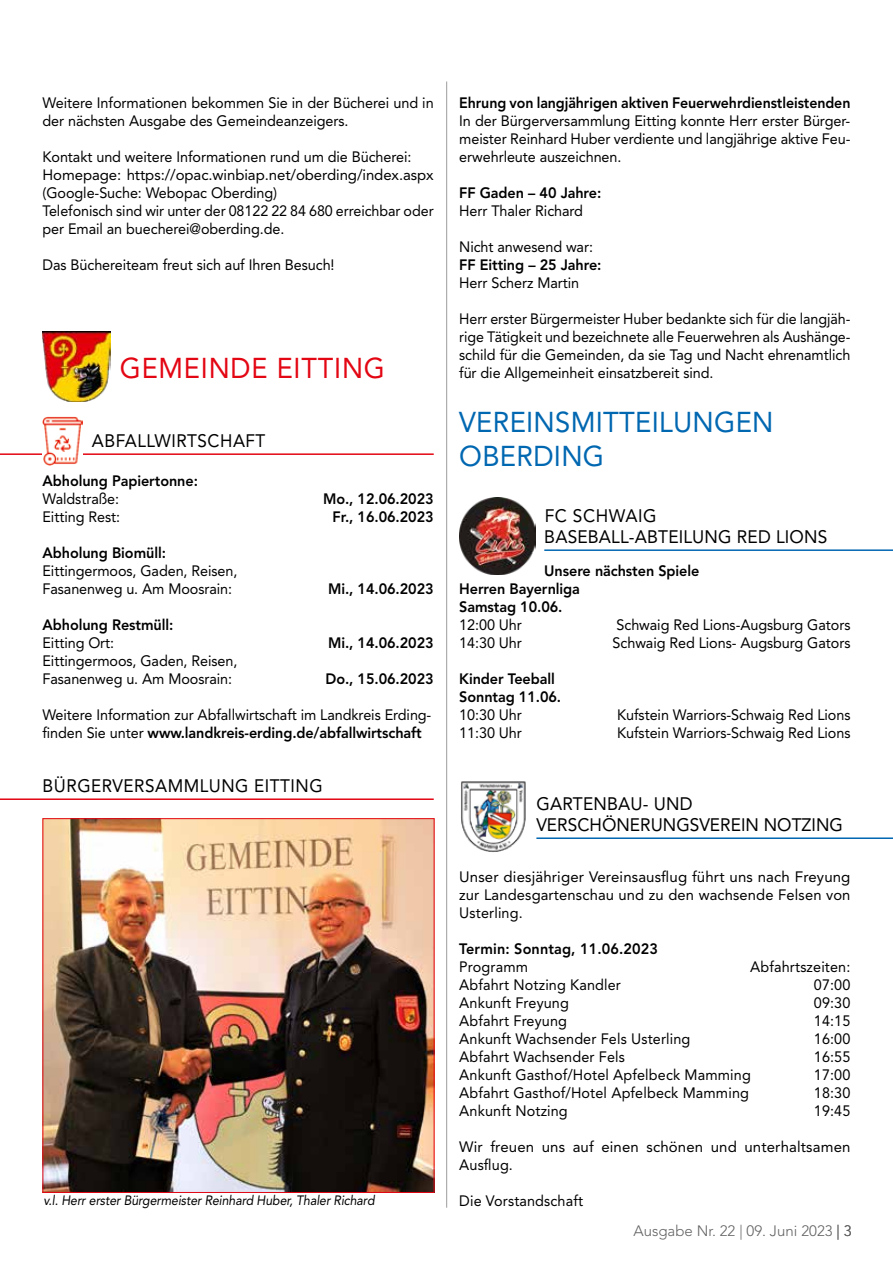
<style>
.page{position:relative;width:893px;height:1263px;background:#fff}
.page>*{position:absolute;margin:0;border:0;box-sizing:border-box;transform-origin:0 0}
.t1{font:28.5px/34.2px "Avenir LT Std";letter-spacing:.01em;color:#0067b1;scale:.96 1}
.t2{font:28.5px "Avenir LT Std";letter-spacing:.03em;color:#e30613;scale:.95 1}
.t3{font:18px/21px "Avenir LT Std";letter-spacing:.01em;color:#000;scale:.96 1}
.t4{font:18px "Avenir LT Std";letter-spacing:.03em;color:#000;scale:.95 1}
.t5{font:15px/18px "Avenir LT Std";letter-spacing:-.005em;color:#000;scale:.96 1}
.t6{font:800 15px/18px "Avenir LT Std";letter-spacing:-.005em;color:#000;scale:.96 1}
.t7{font:15px/18px "Avenir LT Std";letter-spacing:-.005em;color:#000;text-align:justify;scale:.95 1}
.t8{font:15px/18px "Avenir LT Std";letter-spacing:-.005em;color:#000;text-align:justify}
.t9{font:800 15px "Avenir LT Std";letter-spacing:-.005em;color:#000;scale:.94 1}
.t10{font:300 15px "Avenir LT Std";color:#646363}
.t11{font:italic 13.5px "Avenir LT Std";letter-spacing:-.01em;color:#000;scale:.92 1}
.s1{font-weight:800}
</style>
<div class="page">
<hr style="left:446px;top:81px;width:1px;height:1127px;background:#9d9d9c">
<hr style="left:0;top:453px;width:434px;height:2px;background:#e30613">
<hr style="left:0;top:798px;width:434px;height:2px;background:#e30613">
<img style="left:43px;top:331px;width:67px;height:70px">
<img style="left:43px;top:416px;width:40px;height:49px">
<img style="left:45px;top:820px;width:387px;height:371px">
<div style="left:43px;top:818px;width:391px;height:375px;border:1px solid #e30613"></div>
<hr style="left:544px;top:549px;width:349px;height:2px;background:#0067b1">
<hr style="left:536px;top:837px;width:357px;height:2px;background:#0067b1">
<img style="left:459px;top:498px;width:77px;height:76px">
<img style="left:461px;top:781px;width:65px;height:71px">
<p class="t5" style="left:43px;top:94px;width:409px">Weitere Informationen bekommen Sie in der Bücherei und in der nächsten Ausgabe des Gemeindeanzeigers.</p>
<p class="t5" style="left:43px;top:148px;width:409px">Kontakt und weitere Informationen rund um die Bücherei:<br>Homepage: https://opac.winbiap.net/oberding/index.aspx (Google-Suche: Webopac Oberding)<br>Telefonisch sind wir unter der 08122 22 84 680 erreichbar oder per Email an buecherei@oberding.de.</p>
<p class="t5" style="left:43px;top:256px;width:306px">Das Büchereiteam freut sich auf Ihren Besuch!</p>
<h1 class="t2" style="left:120px;top:352px;width:281px">GEMEINDE EITTING</h1>
<p class="t4" style="left:92px;top:430px;width:184px">ABFALLWIRTSCHAFT</p>
<p class="t6" style="left:43px;top:472px;width:163px">Abholung Papiertonne:</p>
<p class="t5" style="left:43px;top:490px;width:81px">Waldstraße:</p>
<p class="t6" style="left:323px;top:490px;width:117px">Mo., 12.06.2023</p>
<p class="t5" style="left:43px;top:508px;width:82px">Eitting Rest:</p>
<p class="t6" style="left:333px;top:508px;width:107px">Fr., 16.06.2023</p>
<p class="t6" style="left:43px;top:544px;width:130px">Abholung Biomüll:</p>
<p class="t5" style="left:43px;top:562px;width:205px">Eittingermoos, Gaden, Reisen,<br>Fasanenweg u. Am Moosrain:</p>
<p class="t6" style="left:328px;top:580px;width:112px">Mi., 14.06.2023</p>
<p class="t6" style="left:43px;top:616px;width:138px">Abholung Restmüll:</p>
<p class="t5" style="left:43px;top:634px;width:76px">Eitting Ort:</p>
<p class="t6" style="left:328px;top:634px;width:112px">Mi., 14.06.2023</p>
<p class="t5" style="left:43px;top:652px;width:205px">Eittingermoos, Gaden, Reisen,<br>Fasanenweg u. Am Moosrain:</p>
<p class="t6" style="left:325px;top:670px;width:114px">Do., 15.06.2023</p>
<p class="t5" style="left:43px;top:706px;width:407px">Weitere Information zur Abfallwirtschaft im Landkreis Erding&shy;finden Sie unter <span class="s1">www.landkreis-erding.de/abfallwirtschaft</span></p>
<p class="t4" style="left:43px;top:775px;width:296px">BÜRGERVERSAMMLUNG EITTING</p>
<p class="t9" style="left:459px;top:94px;width:418px">Ehrung von langjährigen aktiven Feuerwehrdienstleistenden</p>
<p class="t5" style="left:459px;top:112px;width:409px;text-align:justify">In der Bürgerversammlung Eitting konnte Herr erster Bürger&shy;meister Reinhard Huber verdiente und langjährige aktive Feu&shy;erwehrleute auszeichnen.</p>
<p class="t6" style="left:459px;top:184px;width:150px">FF Gaden – 40 Jahre:</p>
<p class="t5" style="left:459px;top:202px;width:131px">Herr Thaler Richard</p>
<p class="t5" style="left:459px;top:238px;width:141px">Nicht anwesend war:</p>
<p class="t6" style="left:459px;top:256px;width:150px">FF Eitting – 25 Jahre:</p>
<p class="t5" style="left:459px;top:274px;width:126px">Herr Scherz Martin</p>
<p class="t7" style="left:459px;top:310px;width:413px">Herr erster Bürgermeister Huber bedankte sich für die langjäh&shy;rige Tätigkeit und bezeichnete alle Feuerwehren als Aushänge&shy;schild für die Gemeinden, da sie Tag und Nacht ehrenamtlich für die Allgemeinheit einsatzbereit sind.</p>
<h1 class="t1" style="left:459px;top:405px;width:329px">VEREINSMITTEILUNGEN<br>OBERDING</h1>
<p class="t3" style="left:544px;top:505px;width:296px">FC SCHWAIG<br>BASEBALL-ABTEILUNG RED LIONS</p>
<p class="t6" style="left:459px;top:562px;width:252px;text-indent:85px">Unsere nächsten Spiele<br>Herren Bayernliga<br>Samstag 10.06.</p>
<p class="t5" style="left:459px;top:616px;width:67px">12:00 Uhr</p>
<p class="t5" style="left:616px;top:616px;width:245px">Schwaig Red Lions-Augsburg Gators</p>
<p class="t5" style="left:459px;top:634px;width:67px">14:30 Uhr</p>
<p class="t5" style="left:613px;top:634px;width:249px">Schwaig Red Lions- Augsburg Gators</p>
<p class="t6" style="left:459px;top:670px;width:108px">Kinder Teeball<br>Sonntag 11.06.</p>
<p class="t5" style="left:459px;top:706px;width:67px">10:30 Uhr</p>
<p class="t5" style="left:617px;top:706px;width:244px">Kufstein Warriors-Schwaig Red Lions</p>
<p class="t5" style="left:459px;top:724px;width:67px">11:30 Uhr</p>
<p class="t5" style="left:617px;top:724px;width:244px">Kufstein Warriors-Schwaig Red Lions</p>
<p class="t3" style="left:536px;top:793px;width:321px">GARTENBAU- UND<br>VERSCHÖNERUNGSVEREIN NOTZING</p>
<p class="t8" style="left:459px;top:868px;width:393px">Unser diesjähriger Vereinsausflug führt uns nach Freyung zur Landesgartenschau und zu den wachsende Felsen von Usterling.</p>
<p class="t6" style="left:459px;top:940px;width:209px">Termin: Sonntag, 11.06.2023</p>
<p class="t5" style="left:459px;top:958px;width:73px">Programm</p>
<p class="t5" style="left:750px;top:958px;width:106px">Abfahrtszeiten:</p>
<p class="t5" style="left:459px;top:976px;width:170px">Abfahrt Notzing Kandler</p>
<p class="t5" style="left:814px;top:976px;width:40px">07:00</p>
<p class="t5" style="left:459px;top:994px;width:116px">Ankunft Freyung</p>
<p class="t5" style="left:814px;top:994px;width:40px">09:30</p>
<p class="t5" style="left:459px;top:1012px;width:114px">Abfahrt Freyung</p>
<p class="t5" style="left:814px;top:1012px;width:40px">14:15</p>
<p class="t5" style="left:459px;top:1030px;width:242px">Ankunft Wachsender Fels Usterling</p>
<p class="t5" style="left:814px;top:1030px;width:40px">16:00</p>
<p class="t5" style="left:459px;top:1048px;width:174px">Abfahrt Wachsender Fels</p>
<p class="t5" style="left:814px;top:1048px;width:40px">16:55</p>
<p class="t5" style="left:459px;top:1066px;width:305px">Ankunft Gasthof/Hotel Apfelbeck Mamming</p>
<p class="t5" style="left:814px;top:1066px;width:40px">17:00</p>
<p class="t5" style="left:459px;top:1084px;width:303px">Abfahrt Gasthof/Hotel Apfelbeck Mamming</p>
<p class="t5" style="left:814px;top:1084px;width:40px">18:30</p>
<p class="t5" style="left:459px;top:1102px;width:115px">Ankunft Notzing</p>
<p class="t5" style="left:814px;top:1102px;width:40px">19:45</p>
<p class="t8" style="left:459px;top:1138px;width:393px">Wir freuen uns auf einen schönen und unterhaltsamen<br>Ausflug.</p>
<p class="t11" style="left:44px;top:1192px;width:361px">v.l. Herr erster Bürgermeister Reinhard Huber, Thaler Richard</p>
<p class="t5" style="left:459px;top:1192px;width:131px">Die Vorstandschaft</p>
<p class="t10" style="left:633px;top:1222px;width:220px">Ausgabe Nr. 22 | 09. Juni 2023 | 3</p>
</div>
